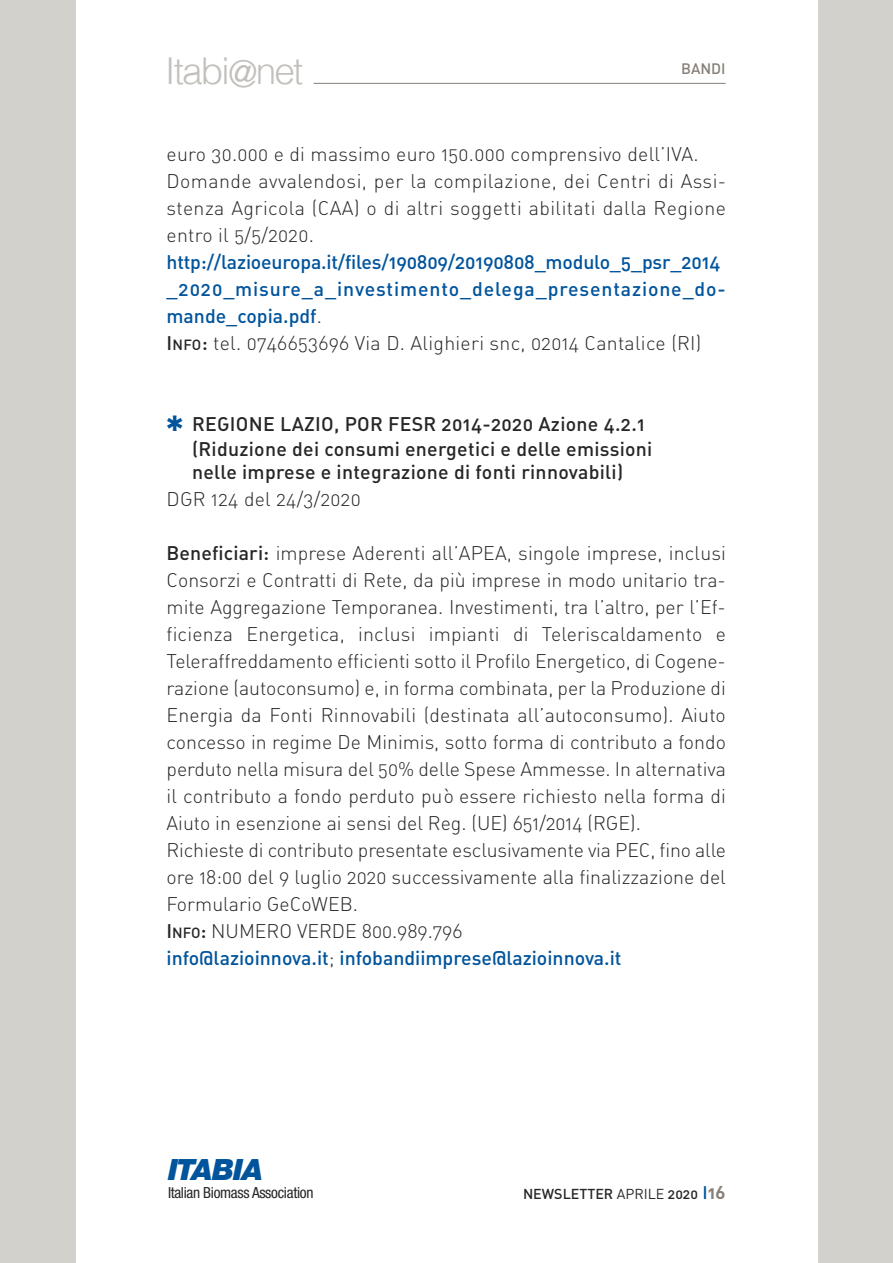
<style>
.page{position:relative;width:893px;height:1263px;background:#fff}
.page>*{position:absolute;margin:0;border:0;box-sizing:border-box;transform-origin:0 0}
.t1{font:300 37.05px "Helvetica";letter-spacing:-.05em;color:#c3c0bc}
.t2{font:italic 900 29.4px "Helvetica Neue";letter-spacing:-.03em;color:#00549c}
.t3{font:19.5px/27px "DIN Light Alternate";color:#272627}
.t4{font:19.5px/27px "DIN Medium Alternate";color:#00549c}
.t5{font:19.5px/27px "DIN Light Alternate";letter-spacing:.02em;color:#272627}
.t6{font:19.5px/25.2px "DIN Medium Alternate";letter-spacing:.015em;color:#272627}
.t7{font:condensed 15.3px "Helvetica Neue";letter-spacing:-.02em;color:#272627}
.t8{font:15px "DIN Medium Alternate";color:#878079}
.t9{font:14.25px "DIN Medium Alternate";color:#272627}
.s1{font-family:"DIN Light Alternate";color:#272627}
.s2{font-family:"DIN Medium Alternate"}
.s3{font-family:"DIN Medium Alternate";font-size:14.7px}
.s4{font-family:"DIN Regular Alternate"}
.s5{font-size:18px;color:#00549c}
.s6{font-family:"DIN Bold Alternate";font-size:18px;color:#878079}
</style>
<div class="page">
<div style="left:0;top:0;width:76px;height:1263px;background:#d3d1cb"></div>
<div style="left:818px;top:0;width:75px;height:1263px;background:#d3d1cb"></div>
<hr style="left:314px;top:83px;width:412px;height:1px;background:#878079">
<h1 class="t1" style="left:165px;top:55px;width:140px">Itabi@net</h1>
<p class="t8" style="left:681px;top:60px;width:46px">BANDI</p>
<p class="t5" style="left:167px;top:141px;width:561px">euro 30.000 e di massimo euro 150.000 comprensivo dell’IVA.<br>Domande avvalendosi, per la compilazione, dei Centri di Assi&shy;stenza Agricola (CAA) o di altri soggetti abilitati dalla Regione entro il 5/5/2020.</p>
<p class="t4" style="left:167px;top:249px;width:561px">http://lazioeuropa.it/files/190809/20190808_modulo_5_psr_2014 _2020_misure_a_investimento_delega_presentazione_do&shy;mande_copia.pdf<span class="s1">.</span></p>
<p class="t3" style="left:167px;top:330px;width:536px"><span class="s2">I</span><span class="s3">NFO</span><span class="s2">:</span> tel. 0746653696 Via D. Alighieri snc, 02014 Cantalice (RI)</p>
<p class="t6" style="left:192px;top:411px;width:462px">REGIONE LAZIO, POR FESR 2014-2020 Azione 4.2.1 (Riduzione dei consumi energetici e delle emissioni</p>
<p class="t6" style="left:192px;top:460px;width:433px">nelle imprese e integrazione di fonti rinnovabili)</p>
<p class="t3" style="left:167px;top:486px;width:196px">DGR 124 del 24/3/2020</p>
<p class="t3" style="left:167px;top:540px;width:561px"><span class="s2">Beneficiari:</span> imprese Aderenti all’APEA, singole imprese, inclusi Consorzi e Contratti di Rete, da più imprese in modo unitario tra&shy;mite Aggregazione Temporanea. Investimenti, tra l’altro, per l’Ef&shy;ficienza Energetica, inclusi impianti di Teleriscaldamento e Teleraffreddamento efficienti sotto il Profilo Energetico, di Cogene&shy;razione (autoconsumo) e, in forma combinata, per la Produzione di Energia da Fonti Rinnovabili (destinata all’autoconsumo). Aiuto concesso in regime De Minimis, sotto forma di contributo a fondo perduto nella misura del 50% delle Spese Ammesse. In alternativa il contributo a fondo perduto può essere richiesto nella forma di Aiuto in esenzione ai sensi del Reg. (UE) 651/2014 (RGE).<br>Richieste di contributo presentate esclusivamente via PEC, fino alle ore 18:00 del 9 luglio 2020 successivamente alla finalizzazione del Formulario GeCoWEB.<br><span class="s2">I</span><span class="s3">NFO</span><span class="s2">:</span> NUMERO VERDE 800.989.796</p>
<p class="t4" style="left:167px;top:945px;width:457px">info@lazioinnova.it<span class="s1">;</span> infobandiimprese@lazioinnova.it</p>
<h2 class="t2" style="left:168px;top:1159px;width:97px">ITABIA</h2>
<p class="t7" style="left:168px;top:1187px;width:147px">Italian Biomass Association</p>
<p class="t9" style="left:523px;top:1185px;width:204px">NEWSLETTER <span class="s4">APRILE</span> 2020 <span class="s5">I</span><span class="s6">16</span></p>
</div>
